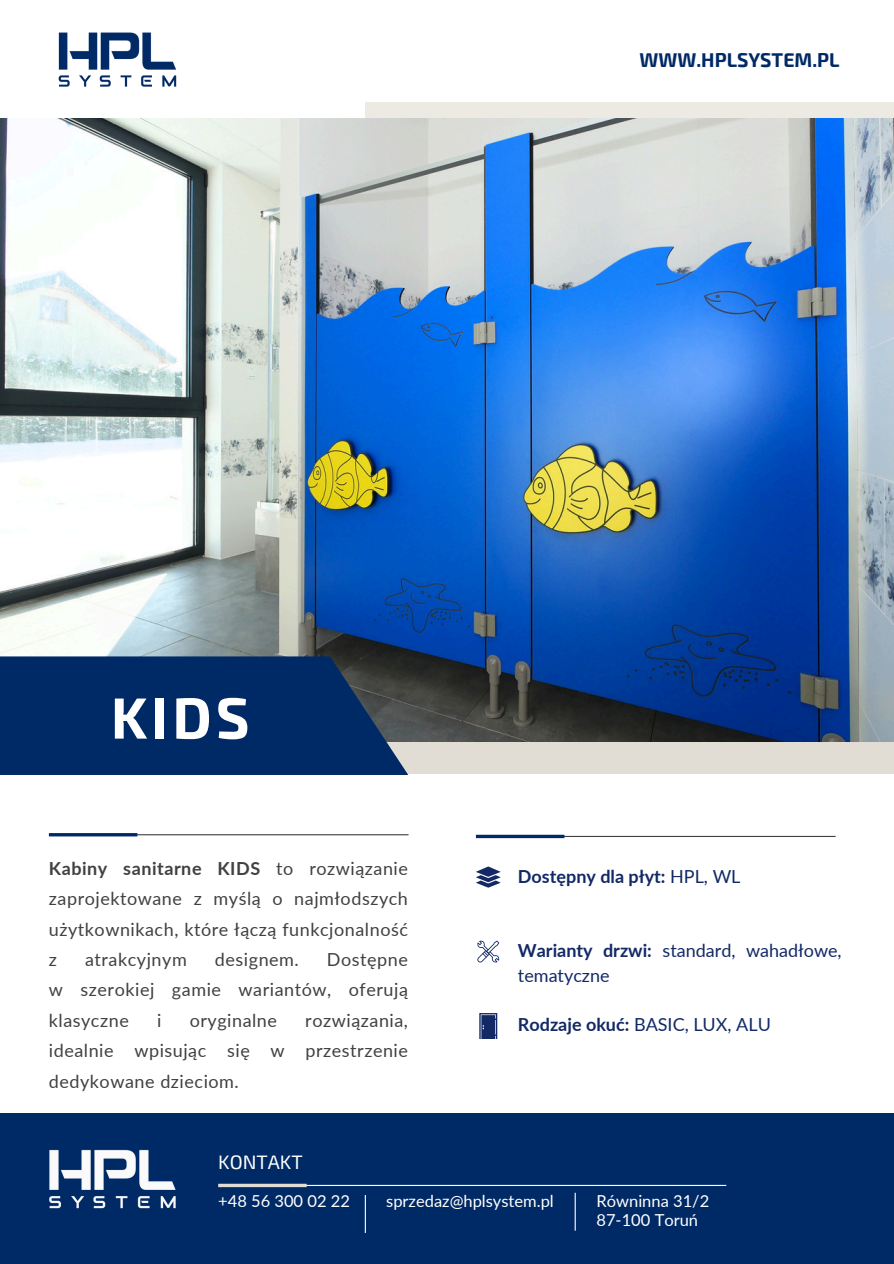
<style>
.page{position:relative;width:894px;height:1264px;background:#fff}
.page>*{position:absolute;margin:0;border:0;box-sizing:border-box;transform-origin:0 0}
.t1{font:700 58.05px "Exo 2";color:#fff}
.t2{font:700 19.5px "Exo 2";color:#002a66}
.t3{font:19.5px "Exo 2";color:#fff}
.t4{font:18px/30.3px "Lato";letter-spacing:.03em;color:#414042;text-align:justify}
.t5{font:18px/24.8px "Lato";color:#122966}
.t6{font:700 18px "Lato";color:#122966}
.t7{font:16.5px "Lato";color:#fff}
.s1{font-weight:700}
.s2{font-weight:400}
</style>
<div class="page">
<div style="left:365px;top:103px;width:528px;height:44px;background:#edeae4"></div>
<img style="left:0;top:118px;width:893px;height:624px">
<div style="left:0;top:742px;width:893px;height:31px;background:#e2ddd4"></div>
<svg style="left:0;top:656px;width:408px;height:119px;background:#062d63"></svg>
<hr style="left:51px;top:834px;width:357px;height:1px;background:#414042">
<hr style="left:49px;top:833px;width:88px;height:3px;background:#002a66">
<hr style="left:477px;top:835px;width:358px;height:2px;background:#414042">
<svg style="left:476px;top:834px;width:88px;height:4px"></svg>
<svg style="left:476px;top:866px;width:24px;height:21px"></svg>
<svg style="left:477px;top:940px;width:22px;height:22px"></svg>
<svg style="left:479px;top:1013px;width:18px;height:25px"></svg>
<div style="left:0;top:1113px;width:893px;height:150px;background:#002a66"></div>
<hr style="left:220px;top:1184px;width:506px;height:1px;background:#fff">
<svg style="left:218px;top:1183px;width:88px;height:4px"></svg>
<hr style="left:364px;top:1194px;width:2px;height:38px;background:#fff">
<hr style="left:574px;top:1192px;width:1px;height:38px;background:#fff">
<img style="left:49px;top:1149px;width:127px;height:60px">
<img style="left:58px;top:32px;width:119px;height:55px">
<p class="t2" style="left:639px;top:47px;width:201px">WWW.HPLSYSTEM.PL</p>
<p class="t1" style="left:111px;top:680px;width:140px">KIDS</p>
<h2 class="t4" style="left:49px;top:852px;width:360px"><span class="s1">Kabiny sanitarne KIDS</span> to rozwiązanie zaprojektowane z myślą o najmłodszych użytkownikach, które łączą funkcjonalność z</h2>
<h2 class="t4" style="left:85px;top:943px;width:103px">atrakcyjnym</h2>
<h2 class="t4" style="left:215px;top:943px;width:85px">designem.</h2>
<h2 class="t4" style="left:49px;top:943px;width:360px;text-indent:278px">Dostępne w szerokiej gamie wariantów, oferują klasyczne</h2>
<h2 class="t4" style="left:157px;top:1004px;width:6px">i</h2>
<h2 class="t4" style="left:190px;top:1004px;width:89px">oryginalne</h2>
<h2 class="t4" style="left:49px;top:1004px;width:360px;text-indent:256px">rozwiązania, idealnie wpisując się w przestrzenie dedykowane dzieciom.</h2>
<p class="t3" style="left:218px;top:1149px;width:86px">KONTAKT</p>
<p class="t6" style="left:518px;top:865px;width:224px">Dostępny dla płyt: <span class="s2">HPL, WL</span></p>
<h1 class="t5" style="left:518px;top:937px;width:325px"><span class="s1">Warianty drzwi:</span> standard, wahadłowe, tematyczne</h1>
<p class="t5" style="left:518px;top:1011px;width:254px"><span class="s1">Rodzaje okuć:</span> BASIC, LUX, ALU</p>
<p class="t7" style="left:218px;top:1190px;width:133px">+48 56 300 02 22</p>
<p class="t7" style="left:386px;top:1190px;width:169px">sprzedaz@hplsystem.pl</p>
<p class="t7" style="left:596px;top:1190px;width:114px">Równinna 31/2</p>
<p class="t7" style="left:596px;top:1209px;width:103px">87-100 Toruń</p>
</div>
